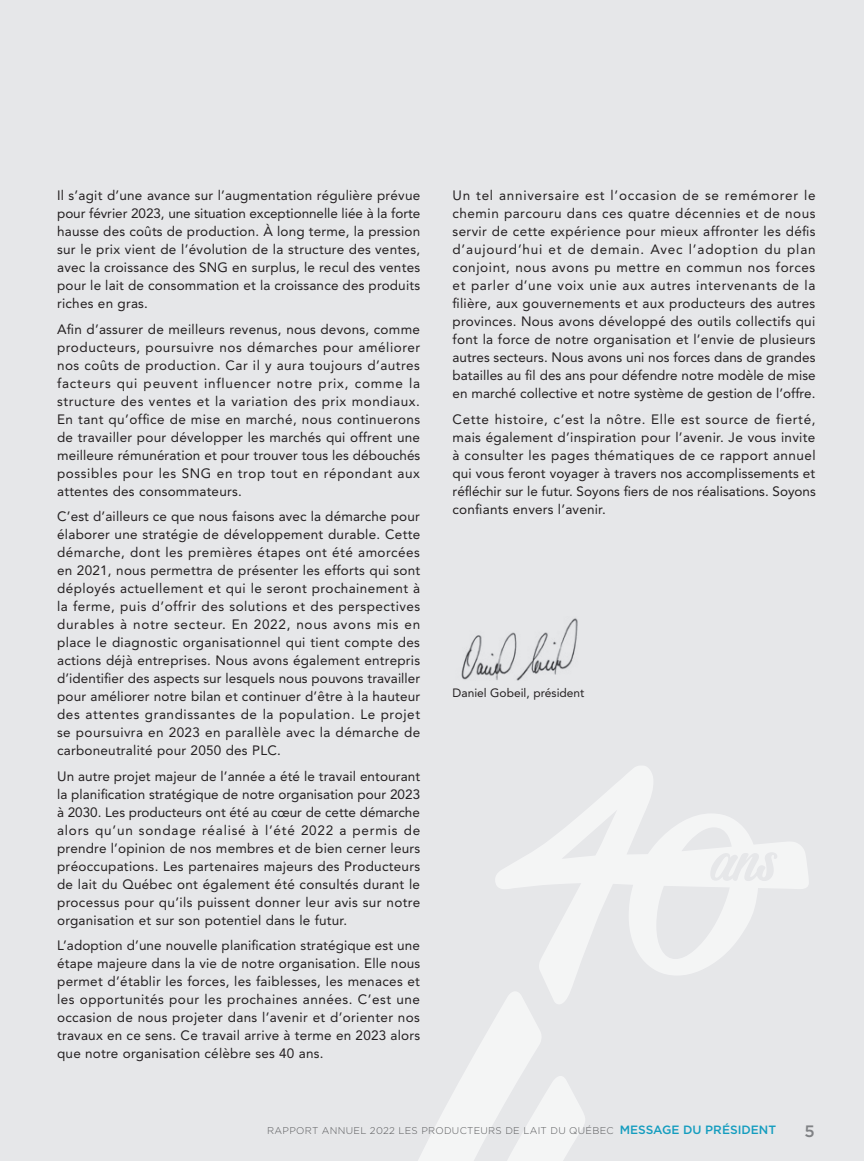
<style>
.page{position:relative;width:864px;height:1161px;background:#e6e7e9}
.page>*{position:absolute;margin:0;border:0;box-sizing:border-box;transform-origin:0 0}
.t1{font:500 16.5px "Gotham";color:#808285}
.t2{font:13.5px/18px "Avenir";letter-spacing:.015em;color:#231f20;text-align:justify}
.t3{font:12px "Avenir";color:#231f20}
.t4{font:300 9.75px "Gotham";letter-spacing:.03em;color:#57585a}
.s1{font-weight:500;font-size:12px;color:#149dbf}
</style>
<div class="page">
<svg style="left:418px;top:1006px;width:167px;height:155px"></svg>
<svg style="left:495px;top:766px;width:314px;height:240px"></svg>
<svg style="left:715px;top:856px;width:13px;height:22px"></svg>
<img style="left:461px;top:618px;width:117px;height:62px">
<p class="t2" style="left:57px;top:187px;width:365px">Il s’agit d’une avance sur l’augmentation régulière prévue pour février 2023, une situation exceptionnelle liée à la forte hausse des coûts de production. À long terme, la pression sur le prix vient de l’évolution de la structure des ventes, avec la croissance des SNG en surplus, le recul des ventes pour le lait de consommation et la croissance des produits riches en gras.</p>
<p class="t2" style="left:57px;top:320px;width:365px">Afin d’assurer de meilleurs revenus, nous devons, comme producteurs, poursuivre nos démarches pour améliorer nos coûts de production. Car il y aura toujours d’autres facteurs qui peuvent influencer notre prix, comme la structure des ventes et la variation des prix mondiaux.<br>En tant qu’office de mise en marché, nous continuerons de travailler pour développer les marchés qui offrent une meilleure rémunération et pour trouver tous les débouchés possibles pour les SNG en trop tout en répondant aux attentes des consommateurs.</p>
<p class="t2" style="left:57px;top:508px;width:365px">C’est d’ailleurs ce que nous faisons avec la démarche pour élaborer une stratégie de développement durable. Cette démarche, dont les premières étapes ont été amorcées en 2021, nous permettra de présenter les efforts qui sont déployés actuellement et qui le seront prochainement à la ferme, puis d’offrir des solutions et des perspectives durables à notre secteur. En 2022, nous avons mis en place le diagnostic organisationnel qui tient compte des actions déjà entreprises. Nous avons également entrepris d’identifier des aspects sur lesquels nous pouvons travailler pour améliorer notre bilan et continuer d’être à la hauteur des attentes grandissantes de la population. Le projet se poursuivra en 2023 en parallèle avec la démarche de carboneutralité pour 2050 des PLC.</p>
<p class="t2" style="left:57px;top:767px;width:365px">Un autre projet majeur de l’année a été le travail entourant la planification stratégique de notre organisation pour 2023 à 2030. Les producteurs ont été au cœur de cette démarche alors qu’un sondage réalisé à l’été 2022 a permis de prendre l’opinion de nos membres et de bien cerner leurs préoccupations. Les partenaires majeurs des Producteurs de lait du Québec ont également été consultés durant le processus pour qu’ils puissent donner leur avis sur notre organisation et sur son potentiel dans le futur.</p>
<p class="t2" style="left:57px;top:936px;width:365px">L’adoption d’une nouvelle planification stratégique est une étape majeure dans la vie de notre organisation. Elle nous permet d’établir les forces, les faiblesses, les menaces et les opportunités pour les prochaines années. C’est une occasion de nous projeter dans l’avenir et d’orienter nos travaux en ce sens. Ce travail arrive à terme en 2023 alors que notre organisation célèbre ses 40 ans.</p>
<p class="t2" style="left:453px;top:186px;width:365px">Un tel anniversaire est l’occasion de se remémorer le chemin parcouru dans ces quatre décennies et de nous servir de cette expérience pour mieux affronter les défis d’aujourd’hui et de demain. Avec l’adoption du plan conjoint, nous avons pu mettre en commun nos forces et parler d’une voix unie aux autres intervenants de la filière, aux gouvernements et aux producteurs des autres provinces. Nous avons développé des outils collectifs qui font la force de notre organisation et l’envie de plusieurs autres secteurs. Nous avons uni nos forces dans de grandes batailles au fil des ans pour défendre notre modèle de mise en marché collective et notre système de gestion de l’offre.</p>
<p class="t2" style="left:453px;top:410px;width:365px">Cette histoire, c’est la nôtre. Elle est source de fierté, mais également d’inspiration pour l’avenir. Je vous invite à consulter les pages thématiques de ce rapport annuel qui vous feront voyager à travers nos accomplissements et réfléchir sur le futur. Soyons fiers de nos réalisations. Soyons confiants envers l’avenir.</p>
<p class="t3" style="left:453px;top:686px;width:133px">Daniel Gobeil, président</p>
<p class="t4" style="left:267px;top:1125px;width:510px">RAPPORT ANNUEL 2022 LES PRODUCTEURS DE LAIT DU QUÉBEC <span class="s1">MESSAGE DU PRÉSIDENT</span></p>
<p class="t1" style="left:805px;top:1121px;width:12px">5</p>
</div>
